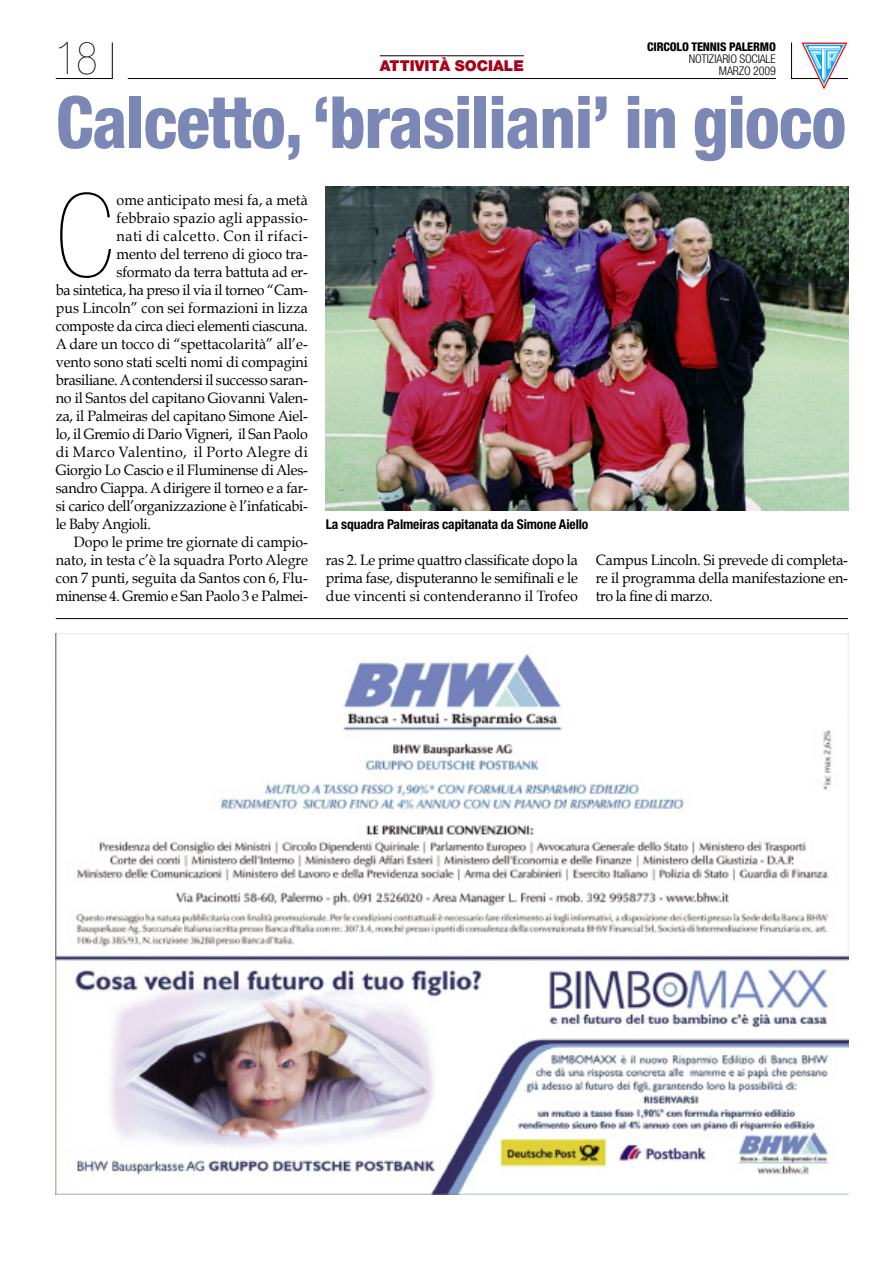
<style>
.page{position:relative;width:893px;height:1263px;background:#fff}
.page>*{position:absolute;margin:0;border:0;box-sizing:border-box;transform-origin:0 0}
.t1{font:900 condensed 116.1px "Helvetica Neue";color:#000}
.t2{font:800 condensed 72px "Helvetica Neue";letter-spacing:-.015em;color:#7b88b6}
.t3{font:900 condensed 45px "Helvetica Neue";color:#000}
.t4{font:15px/18px "Book Antiqua";letter-spacing:-.01em;color:#000;text-align:justify;scale:.95 1}
.t5{font:15px "Book Antiqua";letter-spacing:.035em;color:#000;scale:.95 1}
.t6{font:15px "Book Antiqua";letter-spacing:.015em;color:#000;scale:.95 1}
.t7{font:15px "Book Antiqua";letter-spacing:.04em;color:#000;scale:.95 1}
.t8{font:900 15px "Helvetica Neue";color:#a80016}
.t9{font:700 condensed 13.5px "Helvetica Neue";letter-spacing:-.005em;color:#000}
.t10{font:300 condensed 12px "Helvetica Neue";letter-spacing:-.01em;color:#000}
.t11{font:800 condensed 12px "Helvetica Neue";letter-spacing:-.01em;color:#000}
</style>
<div class="page">
<svg style="left:55px;top:42px;width:58px;height:37px"></svg>
<svg style="left:791px;top:42px;width:58px;height:47px"></svg>
<hr style="left:128px;top:78px;width:648px;height:1px;background:#000">
<hr style="left:380px;top:55px;width:144px;height:1px;background:#000">
<img style="left:326px;top:187px;width:522px;height:324px">
<img style="left:56px;top:634px;width:792px;height:561px">
<hr style="left:56px;top:618px;width:792px;height:1px;background:#000">
<h3 class="t3" style="left:56px;top:42px;width:44px">18</h3>
<p class="t11" style="left:647px;top:43px;width:130px">CIRCOLO TENNIS PALERMO</p>
<p class="t10" style="left:689px;top:55px;width:89px">NOTIZIARIO SOCIALE</p>
<p class="t8" style="left:380px;top:61px;width:146px">ATTIVITÀ SOCIALE</p>
<p class="t10" style="left:719px;top:67px;width:59px">MARZO 2009</p>
<h2 class="t2" style="left:56px;top:97px;width:792px">Calcetto,‘brasiliani’ in gioco</h2>
<h1 class="t1" style="left:56px;top:194px;width:60px">C</h1>
<p class="t4" style="left:116px;top:191px;width:203px">ome anticipato mesi fa, a metà</p>
<p class="t6" style="left:116px;top:209px;width:203px">febbraio spazio agli appassio-</p>
<p class="t7" style="left:116px;top:227px;width:203px">nati di calcetto. Con il rifaci-</p>
<p class="t4" style="left:116px;top:245px;width:203px">mento del terreno di gioco tra-</p>
<p class="t4" style="left:116px;top:263px;width:203px">sformato da terra battuta ad er-</p>
<p class="t4" style="left:56px;top:281px;width:267px">ba sintetica, ha preso il via il torneo “Cam-</p>
<p class="t4" style="left:56px;top:299px;width:267px">pus Lincoln” con sei formazioni in lizza</p>
<p class="t4" style="left:56px;top:317px;width:267px">composte da circa dieci elementi ciascuna.</p>
<p class="t4" style="left:56px;top:335px;width:267px">A dare un tocco di “spettacolarità” all’e-</p>
<p class="t4" style="left:56px;top:353px;width:267px">vento sono stati scelti nomi di compagini</p>
<p class="t4" style="left:56px;top:371px;width:267px">brasiliane.Acontendersi il successo saran-</p>
<p class="t4" style="left:56px;top:389px;width:267px">no il Santos del capitano Giovanni Valen-</p>
<p class="t4" style="left:56px;top:407px;width:267px">za, il Palmeiras del capitano Simone Aiel-</p>
<p class="t4" style="left:56px;top:425px;width:267px">lo, il Gremio di Dario Vigneri, il San Paolo</p>
<p class="t5" style="left:56px;top:443px;width:267px">di Marco Valentino, il Porto Alegre di</p>
<p class="t4" style="left:56px;top:461px;width:267px">Giorgio Lo Cascio e il Fluminense di Ales-</p>
<p class="t4" style="left:56px;top:479px;width:267px">sandro Ciappa. A dirigere il torneo e a far-</p>
<p class="t4" style="left:56px;top:497px;width:267px">si carico dell’organizzazione è l’infaticabi-</p>
<p class="t4" style="left:56px;top:515px;width:102px">le Baby Angioli.</p>
<p class="t4" style="left:74px;top:533px;width:248px">Dopo le prime tre giornate di campio-</p>
<p class="t4" style="left:56px;top:551px;width:267px">nato, in testa c’è la squadra Porto Alegre</p>
<p class="t4" style="left:56px;top:569px;width:267px">con 7 punti, seguita da Santos con 6, Flu-</p>
<p class="t4" style="left:56px;top:587px;width:267px">minense 4. Gremio e San Paolo 3 e Palmei-</p>
<p class="t9" style="left:326px;top:519px;width:264px">La squadra Palmeiras capitanata da Simone Aiello</p>
<p class="t4" style="left:326px;top:551px;width:267px">ras 2. Le prime quattro classificate dopo la prima fase, disputeranno le semifinali e le due vincenti si contenderanno il Trofeo</p>
<p class="t4" style="left:596px;top:551px;width:267px">Campus Lincoln. Si prevede di completa&shy;re il programma della manifestazione en&shy;tro la fine di marzo.</p>
</div>
